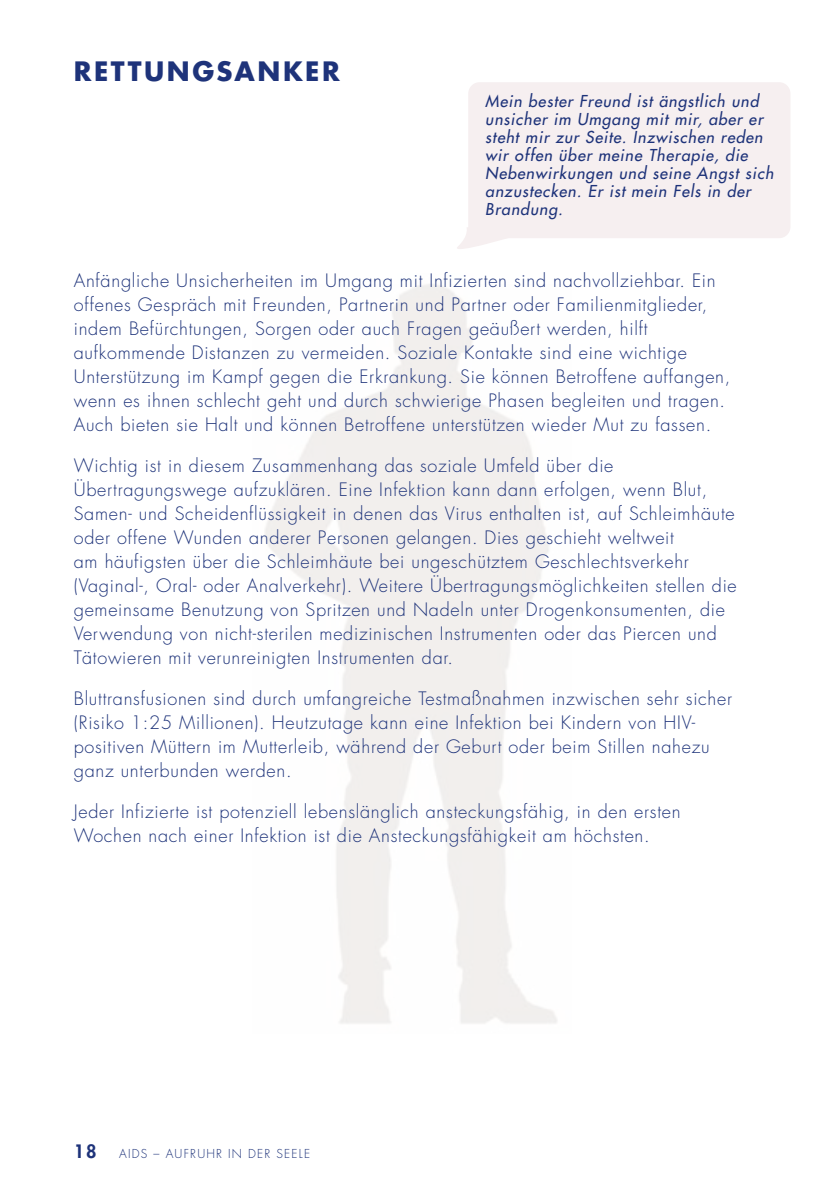
<style>
.page{position:relative;width:840px;height:1191px;background:#fff}
.page>*{position:absolute;margin:0;border:0;box-sizing:border-box;transform-origin:0 0}
.H2_Kapitel{font:700 26px "Futura Std";letter-spacing:.1em;color:#1e337a}
.P_Text{font:300 18px/24px "Futura Std";letter-spacing:.04em;color:#1e337a}
.t1{font:800 18px "Futura Std";color:#1e337a}
.t2{font:italic 500 16px/18px "Futura Std";letter-spacing:.055em;color:#1e337a}
.t3{font:300 12px "Futura Std";letter-spacing:.1em;color:#1e337a}
</style>
<div class="page">
<div style="left:468px;top:82px;width:322px;height:156px;background:#f6eff0;border-radius:11px"></div>
<svg style="left:457px;top:227px;width:50px;height:22px"></svg>
<h2 class="H2_Kapitel" style="left:74px;top:54px;width:267px">RETTUNGSANKER</h2>
<p class="t2" style="left:485px;top:92px;width:289px">Mein bester Freund ist ängstlich und unsicher im Umgang mit mir, aber er steht mir zur Seite. Inzwischen reden wir offen über meine Therapie, die<br>Nebenwirkungen und seine Angst sich anzustecken. Er ist mein Fels in der<br>Brandung.</p>
<p class="P_Text" style="left:74px;top:269px;width:657px">Anfängliche Unsicherheiten im Umgang mit Infizierten sind nachvollziehbar. Ein offenes Gespräch mit Freunden, Partnerin und Partner oder Familienmitglieder, indem Befürchtungen, Sorgen oder auch Fragen geäußert werden, hilft aufkommende Distanzen zu vermeiden. Soziale Kontakte sind eine wichtige Unterstützung im Kampf gegen die Erkrankung. Sie können Betroffene auffangen, wenn es ihnen schlecht geht und durch schwierige Phasen begleiten und tragen.<br>Auch bieten sie Halt und können Betroffene unterstützen wieder Mut zu fassen.</p>
<p class="P_Text" style="left:74px;top:454px;width:664px">Wichtig ist in diesem Zusammenhang das soziale Umfeld über die Übertragungswege aufzuklären. Eine Infektion kann dann erfolgen, wenn Blut, Samen- und Scheidenflüssigkeit in denen das Virus enthalten ist, auf Schleimhäute oder offene Wunden anderer Personen gelangen. Dies geschieht weltweit<br>am häufigsten über die Schleimhäute bei ungeschütztem Geschlechtsverkehr (Vaginal-, Oral- oder Analverkehr). Weitere Übertragungsmöglichkeiten stellen die gemeinsame Benutzung von Spritzen und Nadeln unter Drogenkonsumenten, die Verwendung von nicht-sterilen medizinischen Instrumenten oder das Piercen und Tätowieren mit verunreinigten Instrumenten dar.</p>
<p class="P_Text" style="left:74px;top:687px;width:659px">Bluttransfusionen sind durch umfangreiche Testmaßnahmen inzwischen sehr sicher (Risiko 1:25 Millionen). Heutzutage kann eine Infektion bei Kindern von HIV&shy;positiven Müttern im Mutterleib, während der Geburt oder beim Stillen nahezu ganz unterbunden werden.</p>
<p class="P_Text" style="left:74px;top:800px;width:608px">Jeder Infizierte ist potenziell lebenslänglich ansteckungsfähig, in den ersten<br>Wochen nach einer Infektion ist die Ansteckungsfähigkeit am höchsten.</p>
<p class="t1" style="left:74px;top:1139px;width:24px">18</p>
<p class="t3" style="left:119px;top:1146px;width:192px">AIDS – AUFRUHR IN DER SEELE</p>
</div>
